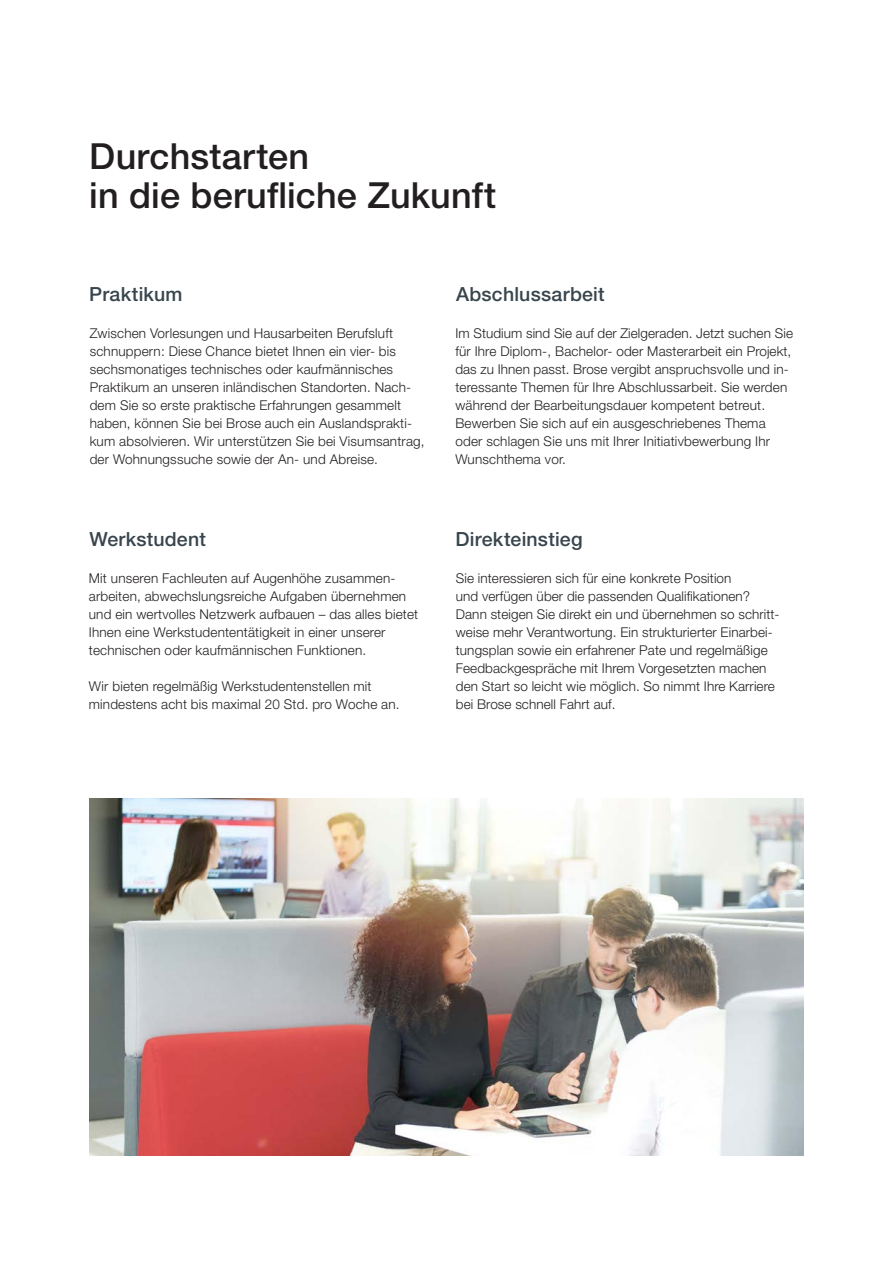
<style>
.page{position:relative;width:893px;height:1263px;background:#fff}
.page>*{position:absolute;margin:0;border:0;box-sizing:border-box;transform-origin:0 0}
.t1{font:500 36px/39px "Helvetica Neue LT Pro";letter-spacing:.005em;color:#231f20}
.t2{font:500 19.5px "Helvetica Neue LT Pro";letter-spacing:.01em;color:#38454d}
.t3{font:300 13.5px/18px "Helvetica Neue LT Pro";letter-spacing:.015em;color:#231f20}
</style>
<div class="page">
<img style="left:89px;top:799px;width:715px;height:357px">
<h1 class="t1" style="left:89px;top:136px;width:408px">Durchstarten<br>in die berufliche Zukunft</h1>
<h2 class="t2" style="left:89px;top:282px;width:95px">Praktikum</h2>
<h2 class="t2" style="left:456px;top:282px;width:150px">Abschlussarbeit</h2>
<p class="t3" style="left:90px;top:324px;width:336px">Zwischen Vorlesungen und Hausarbeiten Berufsluft schnuppern: Diese Chance bietet Ihnen ein vier- bis sechsmonatiges technisches oder kaufmännisches Praktikum an unseren inländischen Standorten. Nach&shy;dem Sie so erste praktische Erfahrungen gesammelt haben, können Sie bei Brose auch ein Auslandsprakti&shy;kum absolvieren. Wir unterstützen Sie bei Visumsantrag, der Wohnungssuche sowie der An- und Abreise.</p>
<p class="t3" style="left:455px;top:324px;width:339px">Im Studium sind Sie auf der Zielgeraden. Jetzt suchen Sie für Ihre Diplom-, Bachelor- oder Masterarbeit ein Projekt, das zu Ihnen passt. Brose vergibt anspruchsvolle und in&shy;teressante Themen für Ihre Abschlussarbeit. Sie werden während der Bearbeitungsdauer kompetent betreut.<br>Bewerben Sie sich auf ein ausgeschriebenes Thema oder schlagen Sie uns mit Ihrer Initiativbewerbung Ihr Wunschthema vor.</p>
<h2 class="t2" style="left:90px;top:527px;width:118px">Werkstudent</h2>
<h2 class="t2" style="left:455px;top:527px;width:129px">Direkteinstieg</h2>
<p class="t3" style="left:89px;top:569px;width:331px">Mit unseren Fachleuten auf Augenhöhe zusammen&shy;arbeiten, abwechslungsreiche Aufgaben übernehmen und ein wertvolles Netzwerk aufbauen – das alles bietet Ihnen eine Werkstudententätigkeit in einer unserer technischen oder kaufmännischen Funktionen.</p>
<p class="t3" style="left:89px;top:677px;width:312px">Wir bieten regelmäßig Werkstudentenstellen mit mindestens acht bis maximal 20 Std. pro Woche an.</p>
<p class="t3" style="left:456px;top:569px;width:325px">Sie interessieren sich für eine konkrete Position<br>und verfügen über die passenden Qualifikationen?<br>Dann steigen Sie direkt ein und übernehmen so schritt&shy;weise mehr Verantwortung. Ein strukturierter Einarbei&shy;tungsplan sowie ein erfahrener Pate und regelmäßige Feedbackgespräche mit Ihrem Vorgesetzten machen den Start so leicht wie möglich. So nimmt Ihre Karriere bei Brose schnell Fahrt auf.</p>
</div>
